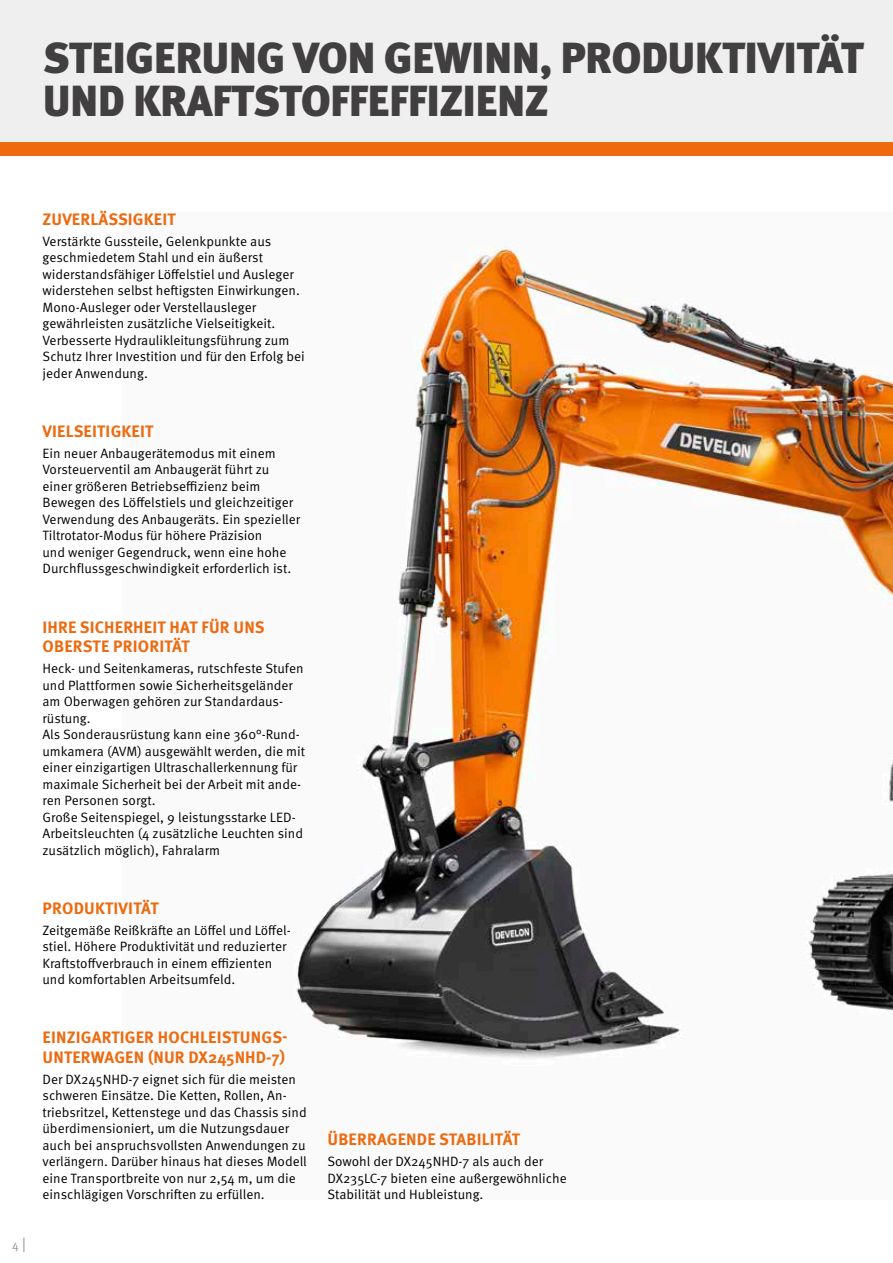
<style>
.page{position:relative;width:893px;height:1263px;background:#fff}
.page>*{position:absolute;margin:0;border:0;box-sizing:border-box;transform-origin:0 0}
.t1{font:900 43.5px/43.5px "Meta Pro";letter-spacing:-.015em;color:#423f41}
.t2{font:700 16.5px/19.5px "Meta Pro";letter-spacing:.01em;color:#ed6a0f}
.t3{font:13.5px/16.5px "Meta Pro Norm";color:#000}
.t4{font:12px "Meta Pro Norm";color:#979296}
.s1{font-size:15px}
</style>
<div class="page">
<img style="left:296px;top:245px;width:597px;height:814px">
<div style="left:0;top:141px;width:893px;height:15px;background:#ed6a0f"></div>
<div style="left:0;top:0;width:893px;height:141px;background:#efefef"></div>
<h1 class="t1" style="left:43px;top:34px;width:823px">STEIGERUNG VON GEWINN, PRODUKTIVITÄT<br>UND KRAFTSTOFFEFFIZIENZ</h1>
<p class="t2" style="left:43px;top:209px;width:135px">ZUVERLÄSSIGKEIT</p>
<p class="t3" style="left:43px;top:232px;width:264px">Verstärkte Gussteile, Gelenkpunkte aus geschmiedetem Stahl und ein äußerst widerstandsfähiger Löffelstiel und Ausleger widerstehen selbst heftigsten Einwirkungen.<br>Mono-Ausleger oder Verstellausleger gewährleisten zusätzliche Vielseitigkeit.<br>Verbesserte Hydraulikleitungsführung zum Schutz Ihrer Investition und für den Erfolg bei jeder Anwendung.</p>
<p class="t2" style="left:43px;top:421px;width:112px">VIELSEITIGKEIT</p>
<p class="t3" style="left:43px;top:444px;width:259px">Ein neuer Anbaugerätemodus mit einem Vorsteuerventil am Anbaugerät führt zu einer größeren Betriebseffizienz beim Bewegen des Löffelstiels und gleichzeitiger Verwendung des Anbaugeräts. Ein spezieller Tiltrotator-Modus für höhere Präzision<br>und weniger Gegendruck, wenn eine hohe Durchflussgeschwindigkeit erforderlich ist.</p>
<p class="t2" style="left:43px;top:616px;width:224px">IHRE SICHERHEIT HAT FÜR UNS<br>OBERSTE PRIORITÄT</p>
<p class="t3" style="left:43px;top:659px;width:264px">Heck- und Seitenkameras, rutschfeste Stufen und Plattformen sowie Sicherheitsgeländer am Oberwagen gehören zur Standardaus&shy;rüstung.<br>Als Sonderausrüstung kann eine 360°-Rund&shy;umkamera (AVM) ausgewählt werden, die mit einer einzigartigen Ultraschallerkennung für maximale Sicherheit bei der Arbeit mit ande&shy;ren Personen sorgt.<br>Große Seitenspiegel, 9 leistungsstarke LED-Arbeitsleuchten (4 zusätzliche Leuchten sind zusätzlich möglich), Fahralarm</p>
<p class="t2" style="left:43px;top:897px;width:117px">PRODUKTIVITÄT</p>
<p class="t3" style="left:43px;top:921px;width:250px">Zeitgemäße Reißkräfte an Löffel und Löffel&shy;stiel. Höhere Produktivität und reduzierter Kraftstoffverbrauch in einem effizienten und komfortablen Arbeitsumfeld.</p>
<p class="t4" style="left:12px;top:1235px;width:15px">4 <span class="s1">|</span></p>
<p class="t2" style="left:43px;top:1027px;width:247px">EINZIGARTIGER HOCHLEISTUNGS-<br>UNTERWAGEN (NUR DX245NHD-7)</p>
<p class="t3" style="left:43px;top:1070px;width:266px">Der DX245NHD-7 eignet sich für die meisten schweren Einsätze. Die Ketten, Rollen, An&shy;triebsritzel, Kettenstege und das Chassis sind überdimensioniert, um die Nutzungsdauer auch bei anspruchsvollsten Anwendungen zu verlängern. Darüber hinaus hat dieses Modell eine Transportbreite von nur 2,54 m, um die einschlägigen Vorschriften zu erfüllen.</p>
<p class="t2" style="left:327px;top:1129px;width:194px">ÜBERRAGENDE STABILITÄT</p>
<p class="t3" style="left:327px;top:1152px;width:241px">Sowohl der DX245NHD-7 als auch der<br>DX235LC-7 bieten eine außergewöhnliche<br>Stabilität und Hubleistung.</p>
</div>
